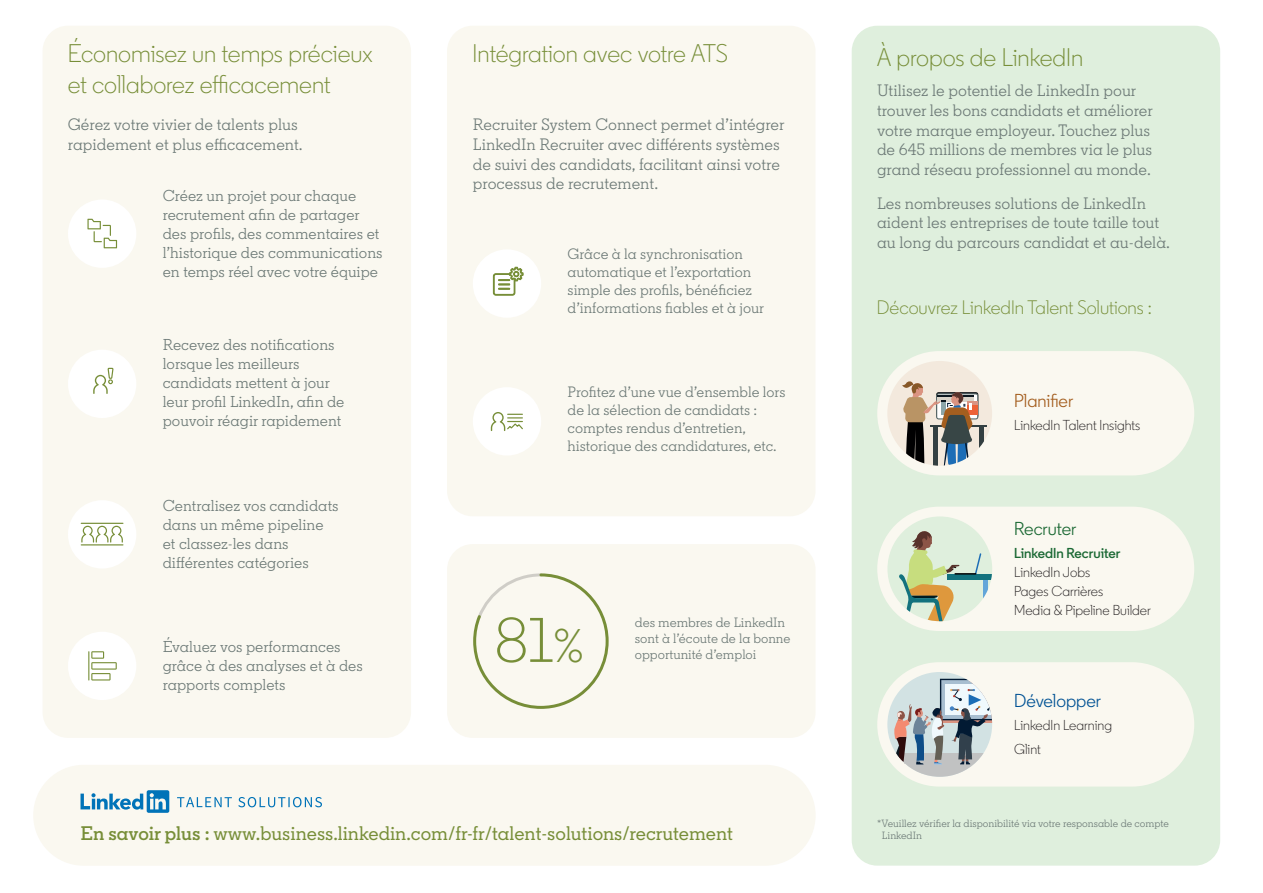
<style>
.page{position:relative;width:1263px;height:893px;background:#fff}
.page>*{position:absolute;margin:0;border:0;box-sizing:border-box;transform-origin:0 0}
.t1{font:300 62.85px "Community";color:#778e38}
.t2{font:300 25.5px/30.6px "Community";color:#778e38}
.t3{font:500 19.65px "Community Slab";color:#778e38}
.t4{font:300 19.5px "Community";color:#778e38}
.t5{font:18.75px "Community";color:#015294}
.t6{font:18.75px "Community";color:#a45e1f}
.t7{font:18.75px "Community";color:#1a6833}
.t8{font:16.5px/19.8px "Community Slab";color:#6c7976}
.t9{font:15.75px/18.9px "Community Slab";color:#6c7976}
.t10{font:15px/18px "Community Slab";color:#6c7976}
.t11{font:300 14.4px/18.8px "Community";color:#231f20}
.t12{font:600 14.4px "Community";color:#1a6833}
.t13{font:13.5px/16.2px "Community Slab";color:#6c7976}
.t14{font:10.5px/12.6px "Community Slab";color:#6c7976}
.s1{font-size:47.1px}
.s2{font-weight:600}
</style>
<div class="page">
<div style="left:33px;top:765px;width:783px;height:101px;background:#faf8f0;border-radius:50px"></div>
<div style="left:852px;top:26px;width:368px;height:840px;background:#dfefdd;border-radius:26px"></div>
<div style="left:447px;top:26px;width:368px;height:490px;background:#faf8f0;border-radius:26px"></div>
<div style="left:43px;top:26px;width:368px;height:712px;background:#faf8f0;border-radius:26px"></div>
<div style="left:447px;top:544px;width:368px;height:194px;background:#faf8f0;border-radius:26px"></div>
<svg style="left:81px;top:790px;width:241px;height:23px"></svg>
<div style="left:877px;top:351px;width:317px;height:124px;background:#faf8f0;border-radius:62px"></div>
<div style="left:887px;top:361px;width:105px;height:105px;background:#f3e9dd;border-radius:50%"></div>
<hr style="left:930px;top:425px;width:56px;height:2px;background:#333f41">
<svg style="left:902px;top:381px;width:76px;height:85px"></svg>
<div style="left:933px;top:426px;width:5px;height:40px;background:#333f41"></div>
<svg style="left:979px;top:427px;width:5px;height:21px"></svg>
<div style="left:877px;top:507px;width:317px;height:124px;background:#faf8f0;border-radius:62px"></div>
<div style="left:887px;top:516px;width:105px;height:105px;background:#dfefdd;border-radius:50%"></div>
<div style="left:947px;top:575px;width:45px;height:5px;background:#13727e"></div>
<svg style="left:983px;top:580px;width:5px;height:19px"></svg>
<svg style="left:975px;top:553px;width:6px;height:22px"></svg>
<hr style="left:954px;top:573px;width:22px;height:2px;background:#000001">
<svg style="left:898px;top:531px;width:61px;height:91px"></svg>
<div style="left:877px;top:662px;width:317px;height:125px;background:#faf8f0;border-radius:62px"></div>
<div style="left:887px;top:672px;width:105px;height:105px;background:#d2e2e3;border-radius:50%"></div>
<svg style="left:887px;top:758px;width:86px;height:19px"></svg>
<svg style="left:892px;top:679px;width:101px;height:85px"></svg>
<div style="left:68px;top:200px;width:68px;height:68px;background:#fff;border-radius:50%"></div>
<div style="left:68px;top:350px;width:68px;height:68px;background:#fff;border-radius:50%"></div>
<div style="left:68px;top:500px;width:68px;height:68px;background:#fff;border-radius:50%"></div>
<div style="left:68px;top:632px;width:68px;height:68px;background:#fff;border-radius:50%"></div>
<svg style="left:87px;top:219px;width:30px;height:29px"></svg>
<svg style="left:93px;top:351px;width:21px;height:43px"></svg>
<svg style="left:81px;top:526px;width:42px;height:17px"></svg>
<hr style="left:81px;top:523px;width:42px;height:1px;background:#778e38">
<hr style="left:81px;top:544px;width:42px;height:1px;background:#778e38">
<svg style="left:88px;top:651px;width:29px;height:29px"></svg>
<div style="left:473px;top:249px;width:68px;height:69px;background:#fff;border-radius:50%"></div>
<svg style="left:493px;top:266px;width:30px;height:29px"></svg>
<div style="left:473px;top:387px;width:68px;height:69px;background:#fff;border-radius:50%"></div>
<svg style="left:491px;top:412px;width:32px;height:19px"></svg>
<svg style="left:473px;top:573px;width:136px;height:136px"></svg>
<h2 class="t2" style="left:68px;top:38px;width:306px">Économisez un temps précieux et collaborez efficacement</h2>
<h2 class="t2" style="left:473px;top:38px;width:257px">Intégration avec votre ATS</h2>
<p class="t8" style="left:68px;top:115px;width:236px">Gérez votre vivier de talents plus rapidement et plus efficacement.</p>
<p class="t8" style="left:473px;top:115px;width:313px">Recruiter System Connect permet d’intégrer LinkedIn Recruiter avec différents systèmes de suivi des candidats, facilitant ainsi votre processus de recrutement.</p>
<p class="t9" style="left:163px;top:186px;width:221px">Créez un projet pour chaque recrutement afin de partager des profils, des commentaires et l’historique des communications en temps réel avec votre équipe</p>
<p class="t10" style="left:568px;top:244px;width:198px">Grâce à la synchronisation automatique et l’exportation simple des profils, bénéficiez d’informations fiables et à jour</p>
<p class="t9" style="left:163px;top:335px;width:183px">Recevez des notifications lorsque les meilleurs candidats mettent à jour leur profil LinkedIn, afin de pouvoir réagir rapidement</p>
<p class="t9" style="left:163px;top:496px;width:177px">Centralisez vos candidats dans un même pipeline et classez-les dans différentes catégories</p>
<p class="t9" style="left:163px;top:637px;width:202px">Évaluez vos performances grâce à des analyses et à des rapports complets</p>
<p class="t10" style="left:568px;top:383px;width:219px">Profitez d’une vue d’ensemble lors de la sélection de candidats : comptes rendus d’entretien, historique des candidatures, etc.</p>
<h1 class="t1" style="left:494px;top:602px;width:92px">81<span class="s1">%</span></h1>
<p class="t13" style="left:635px;top:614px;width:157px">des membres de LinkedIn sont à l’écoute de la bonne opportunité d’emploi</p>
<p class="t3" style="left:81px;top:821px;width:654px"><span class="s2">En savoir plus :</span> www.business.linkedin.com/fr-fr/talent-solutions/recrutement</p>
<h2 class="t2" style="left:877px;top:42px;width:208px">À propos de LinkedIn</h2>
<p class="t8" style="left:877px;top:80px;width:277px">Utilisez le potentiel de LinkedIn pour trouver les bons candidats et améliorer votre marque employeur. Touchez plus de 645 millions de membres via le plus grand réseau professionnel au monde.</p>
<p class="t8" style="left:877px;top:193px;width:294px">Les nombreuses solutions de LinkedIn aident les entreprises de toute taille tout au long du parcours candidat et au-delà.</p>
<p class="t4" style="left:877px;top:295px;width:276px">Découvrez LinkedIn Talent Solutions :</p>
<p class="t6" style="left:1014px;top:389px;width:61px">Planifier</p>
<p class="t11" style="left:1014px;top:416px;width:128px">LinkedIn Talent Insights</p>
<p class="t7" style="left:1014px;top:517px;width:64px">Recruter</p>
<p class="t12" style="left:1014px;top:544px;width:108px">LinkedIn Recruiter</p>
<p class="t11" style="left:1014px;top:563px;width:138px">LinkedIn Jobs<br>Pages Carrières<br>Media &amp; Pipeline Builder</p>
<p class="t5" style="left:1014px;top:689px;width:88px">Développer</p>
<p class="t11" style="left:1014px;top:714px;width:99px;line-height:23.2px">LinkedIn Learning<br>Glint</p>
<p class="t14" style="left:882px;top:817px;width:288px;text-indent:-5px">*Veuillez vérifier la disponibilité via votre responsable de compte<br>LinkedIn</p>
</div>
